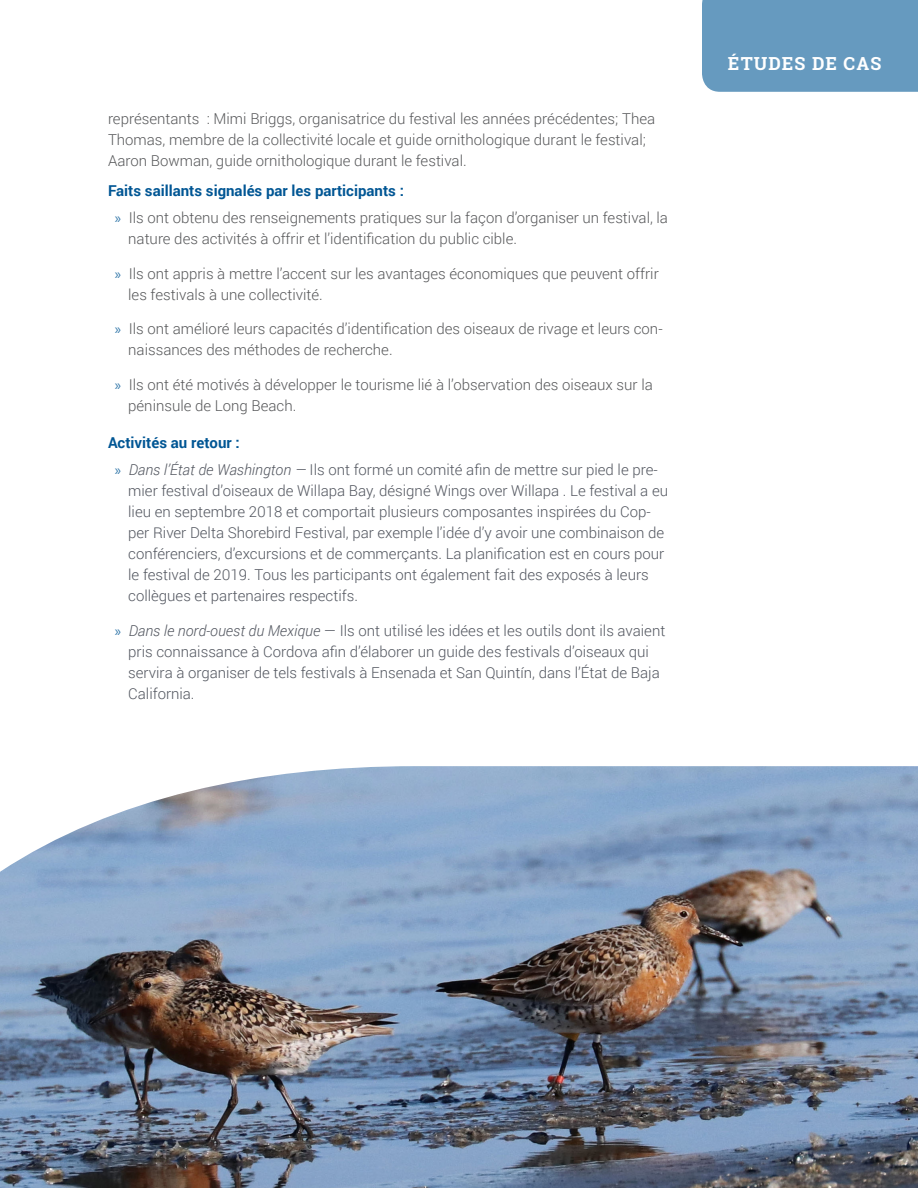
<style>
.page{position:relative;width:918px;height:1188px;background:#fff}
.page>*{position:absolute;margin:0;border:0;box-sizing:border-box;transform-origin:0 0}
.Case_Study{font:700 18px "Roboto Slab";letter-spacing:.06em;color:#fff}
.t1{font:300 15px/21px "Roboto";color:#52565f}
.t2{font:300 15px/21px "Roboto";color:#57585a}
.t3{font:700 15px "Roboto";color:#005694}
.s1{font-family:"Myriad Pro";font-weight:400;color:#3378aa}
.s2{font-style:italic}
</style>
<div class="page">
<div style="left:702px;top:0;width:216px;height:92px;background:#669abf"></div>
<img style="left:0;top:766px;width:918px;height:422px">
<p class="t2" style="left:108px;top:107px;width:549px">représentants : Mimi Briggs, organisatrice du festival les années précédentes; Thea<br>Thomas, membre de la collectivité locale et guide ornithologique durant le festival;<br>Aaron Bowman, guide ornithologique durant le festival.</p>
<p class="t3" style="left:108px;top:180px;width:297px">Faits saillants signalés par les participants :</p>
<p class="t2" style="left:128px;top:207px;width:541px;text-indent:-14px"><span class="s1">»</span> Ils ont obtenu des renseignements pratiques sur la façon d’organiser un festival, la nature des activités à offrir et l’identification du public cible.</p>
<p class="t2" style="left:128px;top:263px;width:532px;text-indent:-14px"><span class="s1">»</span> Ils ont appris à mettre l’accent sur les avantages économiques que peuvent offrir les festivals à une collectivité.</p>
<p class="t2" style="left:128px;top:318px;width:536px;text-indent:-14px"><span class="s1">»</span> Ils ont amélioré leurs capacités d’identification des oiseaux de rivage et leurs con&shy;naissances des méthodes de recherche.</p>
<p class="t2" style="left:128px;top:374px;width:526px;text-indent:-14px"><span class="s1">»</span> Ils ont été motivés à développer le tourisme lié à l’observation des oiseaux sur la péninsule de Long Beach.</p>
<p class="t3" style="left:108px;top:432px;width:133px">Activités au retour :</p>
<p class="t1" style="left:128px;top:459px;width:541px;text-indent:-14px"><span class="s1">»</span> <span class="s2">Dans l’État de Washington —</span> Ils ont formé un comité afin de mettre sur pied le pre&shy;mier festival d’oiseaux de Willapa Bay, désigné Wings over Willapa . Le festival a eu lieu en septembre 2018 et comportait plusieurs composantes inspirées du Cop&shy;per River Delta Shorebird Festival, par exemple l’idée d’y avoir une combinaison de conférenciers, d’excursions et de commerçants. La planification est en cours pour le festival de 2019. Tous les participants ont également fait des exposés à leurs collègues et partenaires respectifs.</p>
<p class="t1" style="left:128px;top:619px;width:539px;text-indent:-14px"><span class="s1">»</span> <span class="s2">Dans le nord-ouest du Mexique</span> — Ils ont utilisé les idées et les outils dont ils avaient pris connaissance à Cordova afin d’élaborer un guide des festivals d’oiseaux qui servira à organiser de tels festivals à Ensenada et San Quintín, dans l’État de Baja California.</p>
<p class="Case_Study" style="left:728px;top:51px;width:155px">ÉTUDES DE CAS</p>
</div>
